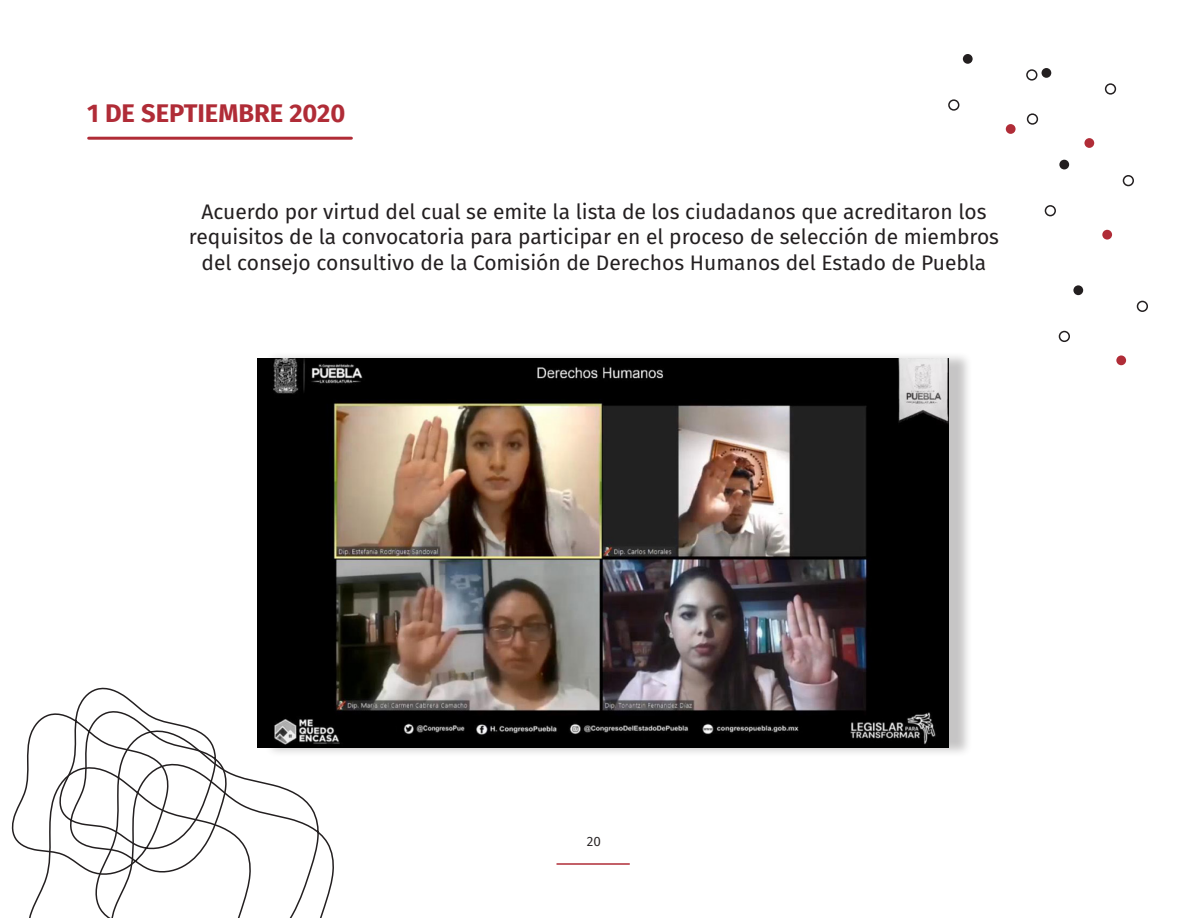
<style>
.page{position:relative;width:1188px;height:918px;background:#fff}
.page>*{position:absolute;margin:0;border:0;box-sizing:border-box;transform-origin:0 0}
.t1{font:700 25.5px "Fira Sans";color:#b02c37}
.t2{font:21px/25.2px "Fira Sans";color:#231f20;text-align:center}
.t3{font:13.5px "Fira Sans";color:#231f20}
</style>
<div class="page">
<hr style="left:557px;top:863px;width:72px;height:2px;background:#b02c37">
<div style="left:264px;top:351px;width:709px;height:406px;background:#231f20;opacity:.26"></div>
<img style="left:257px;top:359px;width:691px;height:388px">
<hr style="left:89px;top:137px;width:262px;height:3px;background:#b02c37">
<div style="left:948px;top:99px;width:11px;height:12px;border:2px solid #231f20;border-radius:50%"></div>
<div style="left:1026px;top:69px;width:11px;height:12px;border:2px solid #231f20;border-radius:50%"></div>
<div style="left:1006px;top:124px;width:10px;height:10px;background:#b02c37;border-radius:50%"></div>
<div style="left:963px;top:54px;width:10px;height:10px;background:#231f20;border-radius:50%"></div>
<div style="left:1059px;top:331px;width:11px;height:11px;border:2px solid #231f20;border-radius:50%"></div>
<div style="left:1137px;top:301px;width:11px;height:11px;border:2px solid #231f20;border-radius:50%"></div>
<div style="left:1116px;top:355px;width:10px;height:10px;background:#b02c37;border-radius:50%"></div>
<div style="left:1073px;top:285px;width:10px;height:10px;background:#231f20;border-radius:50%"></div>
<div style="left:1027px;top:113px;width:11px;height:12px;border:2px solid #231f20;border-radius:50%"></div>
<div style="left:1105px;top:83px;width:11px;height:12px;border:2px solid #231f20;border-radius:50%"></div>
<div style="left:1084px;top:138px;width:10px;height:10px;background:#b02c37;border-radius:50%"></div>
<div style="left:1042px;top:68px;width:9px;height:10px;background:#231f20;border-radius:50%"></div>
<div style="left:1045px;top:205px;width:11px;height:11px;border:2px solid #231f20;border-radius:50%"></div>
<div style="left:1123px;top:175px;width:11px;height:11px;border:2px solid #231f20;border-radius:50%"></div>
<div style="left:1102px;top:230px;width:10px;height:10px;background:#b02c37;border-radius:50%"></div>
<div style="left:1059px;top:160px;width:10px;height:9px;background:#231f20;border-radius:50%"></div>
<svg style="left:29px;top:726px;width:305px;height:192px"></svg>
<svg style="left:11px;top:687px;width:216px;height:189px"></svg>
<p class="t1" style="left:87px;top:91px;width:260px">1 DE SEPTIEMBRE 2020</p>
<p class="t2" style="left:189px;top:199px;width:812px">Acuerdo por virtud del cual se emite la lista de los ciudadanos que acreditaron los requisitos de la convocatoria para participar en el proceso de selección de miembros del consejo consultivo de la Comisión de Derechos Humanos del Estado de Puebla</p>
<p class="t3" style="left:587px;top:831px;width:16px">20</p>
</div>
